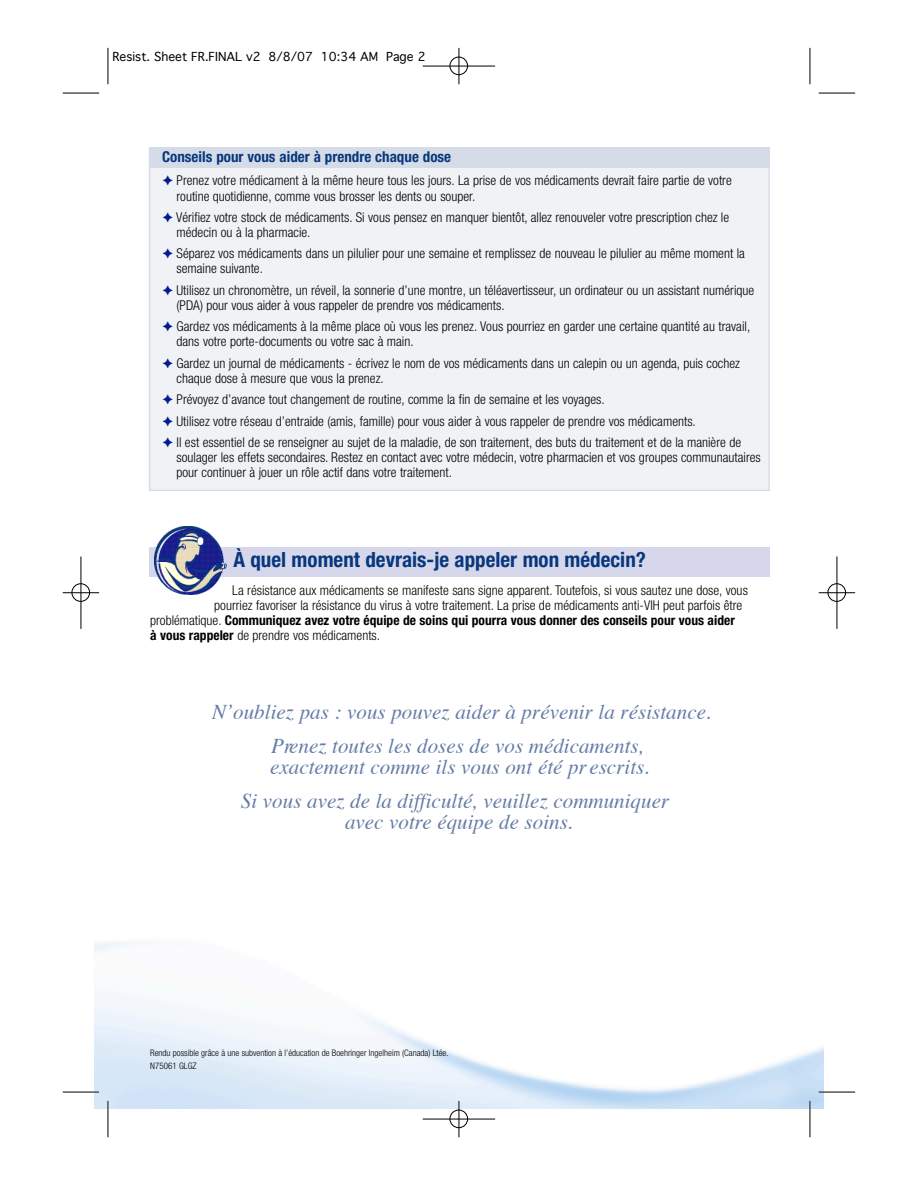
<style>
.page{position:relative;width:918px;height:1188px;background:#fff}
.page>*{position:absolute;margin:0;border:0;box-sizing:border-box;transform-origin:0 0}
.t1{font:italic 21px/33.9px "Times";color:#647ca7;text-align:center}
.t2{font:700 condensed 21px "Helvetica Neue";color:#07377c}
.t3{font:700 condensed 15px "Helvetica Neue";color:#07377c}
.t4{font:300 condensed 13.5px/15.1px "Helvetica Neue";color:#000}
.t5{font:700 condensed 13.5px "Helvetica Neue";color:#000}
.t6{font:11.85px "Geneva";color:#000}
.t7{font:300 condensed 9px/13.4px "Helvetica Neue";color:#000}
.s1{color:#031b93}
.s2{font-weight:300}
.s3{font-weight:700}
</style>
<div class="page">
<div style="left:149px;top:147px;width:621px;height:344px;background:#f1f2f6"></div>
<div style="left:149px;top:148px;width:621px;height:20px;background:#d6dce7"></div>
<div style="left:149px;top:547px;width:621px;height:29px;background:#d6d7ea"></div>
<img style="left:154px;top:527px;width:72px;height:68px">
<hr style="left:63px;top:93px;width:36px;height:1px;background:#000">
<hr style="left:108px;top:48px;width:1px;height:36px;background:#000">
<hr style="left:819px;top:93px;width:36px;height:1px;background:#000">
<hr style="left:810px;top:48px;width:1px;height:36px;background:#000">
<hr style="left:63px;top:1092px;width:36px;height:1px;background:#000">
<hr style="left:108px;top:1101px;width:1px;height:36px;background:#000">
<hr style="left:819px;top:1092px;width:36px;height:1px;background:#000">
<hr style="left:810px;top:1101px;width:1px;height:36px;background:#000">
<hr style="left:423px;top:66px;width:72px;height:1px;background:#000">
<hr style="left:459px;top:48px;width:1px;height:36px;background:#000">
<svg style="left:449px;top:56px;width:20px;height:20px"></svg>
<hr style="left:423px;top:1119px;width:72px;height:1px;background:#000">
<hr style="left:459px;top:1101px;width:1px;height:36px;background:#000">
<svg style="left:449px;top:1109px;width:20px;height:20px"></svg>
<hr style="left:819px;top:592px;width:36px;height:1px;background:#000">
<hr style="left:837px;top:557px;width:1px;height:72px;background:#000">
<svg style="left:827px;top:583px;width:20px;height:19px"></svg>
<hr style="left:63px;top:592px;width:36px;height:1px;background:#000">
<hr style="left:81px;top:557px;width:1px;height:72px;background:#000">
<svg style="left:71px;top:583px;width:20px;height:19px"></svg>
<p class="t6" style="left:112px;top:49px;width:315px">Resist. Sheet FR.FINAL v2 8/8/07 10:34 AM Page 2</p>
<p class="t3" style="left:162px;top:151px;width:291px">Conseils pour vous aider à prendre chaque dose</p>
<p class="t4" style="left:177px;top:174px;width:557px;text-indent:-14px"><span class="s1">✦</span> Prenez votre médicament à la même heure tous les jours. La prise de vos médicaments devrait faire partie de votre routine quotidienne, comme vous brosser les dents ou souper.</p>
<p class="t4" style="left:177px;top:211px;width:554px;text-indent:-14px"><span class="s1">✦</span> Vérifiez votre stock de médicaments. Si vous pensez en manquer bientôt, allez renouveler votre prescription chez le médecin ou à la pharmacie.</p>
<p class="t4" style="left:177px;top:247px;width:570px;line-height:14.7px;text-indent:-14px"><span class="s1">✦</span> Séparez vos médicaments dans un pilulier pour une semaine et remplissez de nouveau le pilulier au même moment la semaine suivante.</p>
<p class="t4" style="left:177px;top:284px;width:579px;text-indent:-14px"><span class="s1">✦</span> Utilisez un chronomètre, un réveil, la sonnerie d’une montre, un téléavertisseur, un ordinateur ou un assistant numérique (PDA) pour vous aider à vous rappeler de prendre vos médicaments.</p>
<p class="t4" style="left:177px;top:320px;width:575px;text-indent:-14px"><span class="s1">✦</span> Gardez vos médicaments à la même place où vous les prenez. Vous pourriez en garder une certaine quantité au travail, dans votre porte-documents ou votre sac à main.</p>
<p class="t4" style="left:177px;top:357px;width:565px;line-height:14.7px;text-indent:-14px"><span class="s1">✦</span> Gardez un journal de médicaments - écrivez le nom de vos médicaments dans un calepin ou un agenda, puis cochez chaque dose à mesure que vous la prenez.</p>
<p class="t4" style="left:162px;top:390px;width:580px;line-height:21.5px"><span class="s1">✦</span> Prévoyez d’avance tout changement de routine, comme la fin de semaine et les voyages.<br><span class="s1">✦</span> Utilisez votre réseau d’entraide (amis, famille) pour vous aider à vous rappeler de prendre vos médicaments.<br><span class="s1">✦</span> Il est essentiel de se renseigner au sujet de la maladie, de son traitement, des buts du traitement et de la manière de</p>
<p class="t4" style="left:177px;top:451px;width:586px">soulager les effets secondaires. Restez en contact avec votre médecin, votre pharmacien et vos groupes communautaires pour continuer à jouer un rôle actif dans votre traitement.</p>
<h1 class="t2" style="left:233px;top:552px;width:414px">À quel moment devrais-je appeler mon médecin?</h1>
<p class="t4" style="left:232px;top:584px;width:517px">La résistance aux médicaments se manifeste sans signe apparent. Toutefois, si vous sautez une dose, vous</p>
<p class="t4" style="left:214px;top:599px;width:530px">pourriez favoriser la résistance du virus à votre traitement. La prise de médicaments anti-VIH peut parfois être</p>
<p class="t5" style="left:150px;top:616px;width:586px"><span class="s2">problématique.</span> Communiquez avez votre équipe de soins qui pourra vous donner des conseils pour vous aider</p>
<p class="t4" style="left:150px;top:629px;width:231px"><span class="s3">à vous rappeler</span> de prendre vos médicaments.</p>
<h1 class="t1" style="left:212px;top:697px;width:501px">N’oubliez pas : vous pouvez aider à prévenir la résistance.<br>Prenez toutes les doses de vos médicaments,</h1>
<h1 class="t1" style="left:241px;top:752px;width:430px">exactement comme ils vous ont été pr escrits.<br>Si vous avez de la difficulté, veuillez communiquer</h1>
<h1 class="t1" style="left:345px;top:807px;width:230px">avec votre équipe de soins.</h1>
<p class="t7" style="left:150px;top:1046px;width:300px">Rendu possible grâce à une subvention à l’éducation de Boehringer Ingelheim (Canada) Ltée.<br>N75061 GLGZ</p>
</div>
